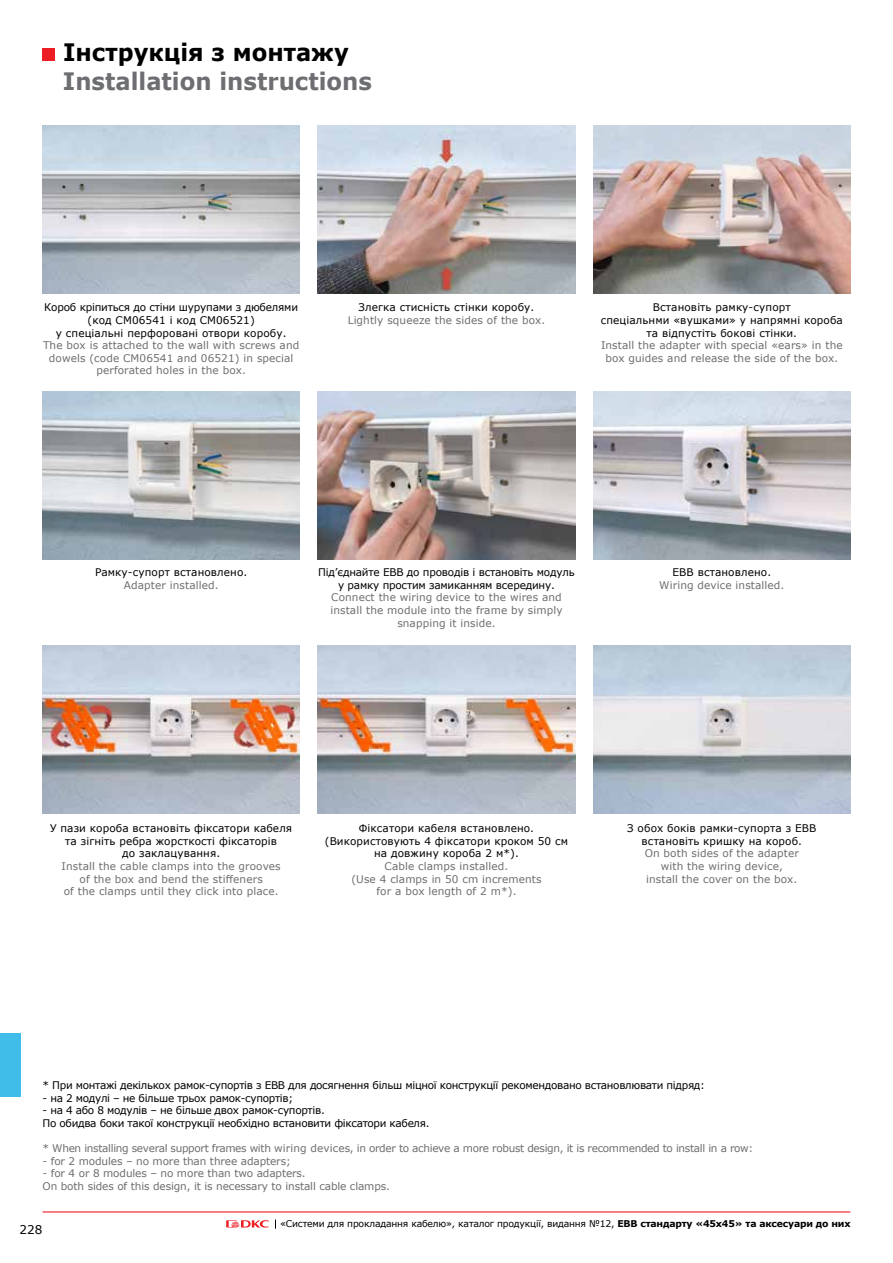
<style>
.page{position:relative;width:893px;height:1263px;background:#fff}
.page>*{position:absolute;margin:0;border:0;box-sizing:border-box;transform-origin:0 0}
.t1{font:700 24px "Verdana";color:#6d6e71;scale:.95 1}
.t2{font:700 24px "Verdana";color:#000;scale:.95 1}
.t3{font:12px "Verdana";color:#000}
.t4{font:10.5px/12.6px "Verdana";letter-spacing:.01em;color:#6d6e71;text-align:center}
.t5{font:10.5px/12.6px "Verdana";letter-spacing:.01em;color:#000;text-align:center}
.t6{font:10.5px/12.6px "Verdana";letter-spacing:-.03em;color:#000}
.t7{font:10.5px/12.6px "Verdana";letter-spacing:-.01em;color:#6d6e71}
.t8{font:10.5px "Verdana";letter-spacing:-.03em;color:#6d6e71}
.t9{font:10.5px/12.6px "Verdana";letter-spacing:-.02em;color:#000;text-align:center}
.t10{font:9.3px "Verdana";letter-spacing:-.02em;color:#000}
.s1{font-weight:700}
</style>
<div class="page">
<hr style="left:43px;top:1211px;width:807px;height:1px;background:#ed1d24">
<div style="left:0;top:1033px;width:21px;height:64px;background:#41bde9"></div>
<svg style="left:226px;top:1220px;width:43px;height:7px"></svg>
<img style="left:43px;top:125px;width:257px;height:169px">
<img style="left:43px;top:391px;width:257px;height:168px">
<img style="left:43px;top:645px;width:257px;height:168px">
<img style="left:318px;top:125px;width:257px;height:169px">
<img style="left:318px;top:391px;width:257px;height:169px">
<img style="left:318px;top:645px;width:257px;height:168px">
<img style="left:593px;top:125px;width:257px;height:169px">
<img style="left:593px;top:391px;width:257px;height:169px">
<img style="left:593px;top:645px;width:257px;height:168px">
<div style="left:43px;top:48px;width:12px;height:13px;background:#ed1d24"></div>
<h1 class="t2" style="left:63px;top:35px;width:302px">Інструкція з монтажу</h1>
<h1 class="t1" style="left:63px;top:64px;width:327px">Installation instructions</h1>
<p class="t5" style="left:44px;top:301px;width:255px">Короб кріпиться до стіни шурупами з дюбелями (код CM06541 і код CM06521)<br>у спеціальні перфоровані отвори коробу.</p>
<p class="t4" style="left:43px;top:339px;width:258px">The box is attached to the wall with screws and dowels (code CM06541 and 06521) in special perforated holes in the box.</p>
<p class="t5" style="left:359px;top:301px;width:177px">Злегка стисність стінки коробу.</p>
<p class="t4" style="left:348px;top:314px;width:199px">Lightly squeeze the sides of the box.</p>
<p class="t5" style="left:601px;top:301px;width:244px">Встановіть рамку-супорт<br>спеціальнми «вушками» у напрямні короба та відпустіть бокові стінки.</p>
<p class="t4" style="left:601px;top:339px;width:243px">Install the adapter with special «ears» in the box guides and release the side of the box.</p>
<p class="t5" style="left:95px;top:566px;width:154px">Рамку-супорт встановлено.</p>
<p class="t4" style="left:124px;top:578px;width:96px">Adapter installed.</p>
<p class="t9" style="left:318px;top:566px;width:258px">Під’єднайте ЕВВ до проводів і встановіть модуль у рамку простим замиканням всередину.</p>
<p class="t4" style="left:330px;top:591px;width:234px">Connect the wiring device to the wires and install the module into the frame by simply snapping it inside.</p>
<p class="t5" style="left:672px;top:566px;width:100px">ЕВВ встановлено.</p>
<p class="t4" style="left:659px;top:578px;width:127px">Wiring device installed.</p>
<p class="t5" style="left:50px;top:822px;width:244px">У пази короба встановіть фіксатори кабеля та зігніть ребра жорсткості фіксаторів<br>до заклацування.</p>
<p class="t4" style="left:62px;top:860px;width:221px">Install the cable clamps into the grooves of the box and bend the stiffeners<br>of the clamps until they click into place.</p>
<p class="t5" style="left:325px;top:822px;width:245px">Фіксатори кабеля встановлено. (Використовують 4 фіксатори кроком 50 см на довжину короба 2 м*).</p>
<p class="t4" style="left:351px;top:860px;width:192px">Cable clamps installed.<br>(Use 4 clamps in 50 cm increments for a box length of 2 m*).</p>
<p class="t5" style="left:627px;top:822px;width:191px">З обох боків рамки-супорта з ЕВВ встановіть кришку на короб.</p>
<p class="t4" style="left:645px;top:847px;width:156px">On both sides of the adapter with the wiring device, install the cover on the box.</p>
<p class="t6" style="left:43px;top:1079px;width:664px">* При монтажі декількох рамок-супортів з ЕВВ для досягнення більш міцної конструкції рекомендовано встановлювати підряд:</p>
<p class="t6" style="left:43px;top:1091px;width:252px">- на 2 модулі – не більше трьох рамок-супортів;</p>
<p class="t6" style="left:43px;top:1104px;width:389px">- на 4 або 8 модулів – не більше двох рамок-супортів.<br>По обидва боки такої конструкції необхідно встановити фіксатори кабеля.</p>
<p class="t8" style="left:43px;top:1141px;width:712px">* When installing several support frames with wiring devices, in order to achieve a more robust design, it is recommended to install in a row:</p>
<p class="t7" style="left:43px;top:1154px;width:250px">- for 2 modules – no more than three adapters;</p>
<p class="t7" style="left:43px;top:1167px;width:349px">- for 4 or 8 modules – no more than two adapters.<br>On both sides of this design, it is necessary to install cable clamps.</p>
<p class="t3" style="left:20px;top:1221px;width:24px">228</p>
<p class="t10" style="left:280px;top:1217px;width:572px">«Системи для прокладання кабелю», каталог продукції, видання №12, <span class="s1">ЕВВ стандарту «45х45» та аксесуари до них</span></p>
</div>
